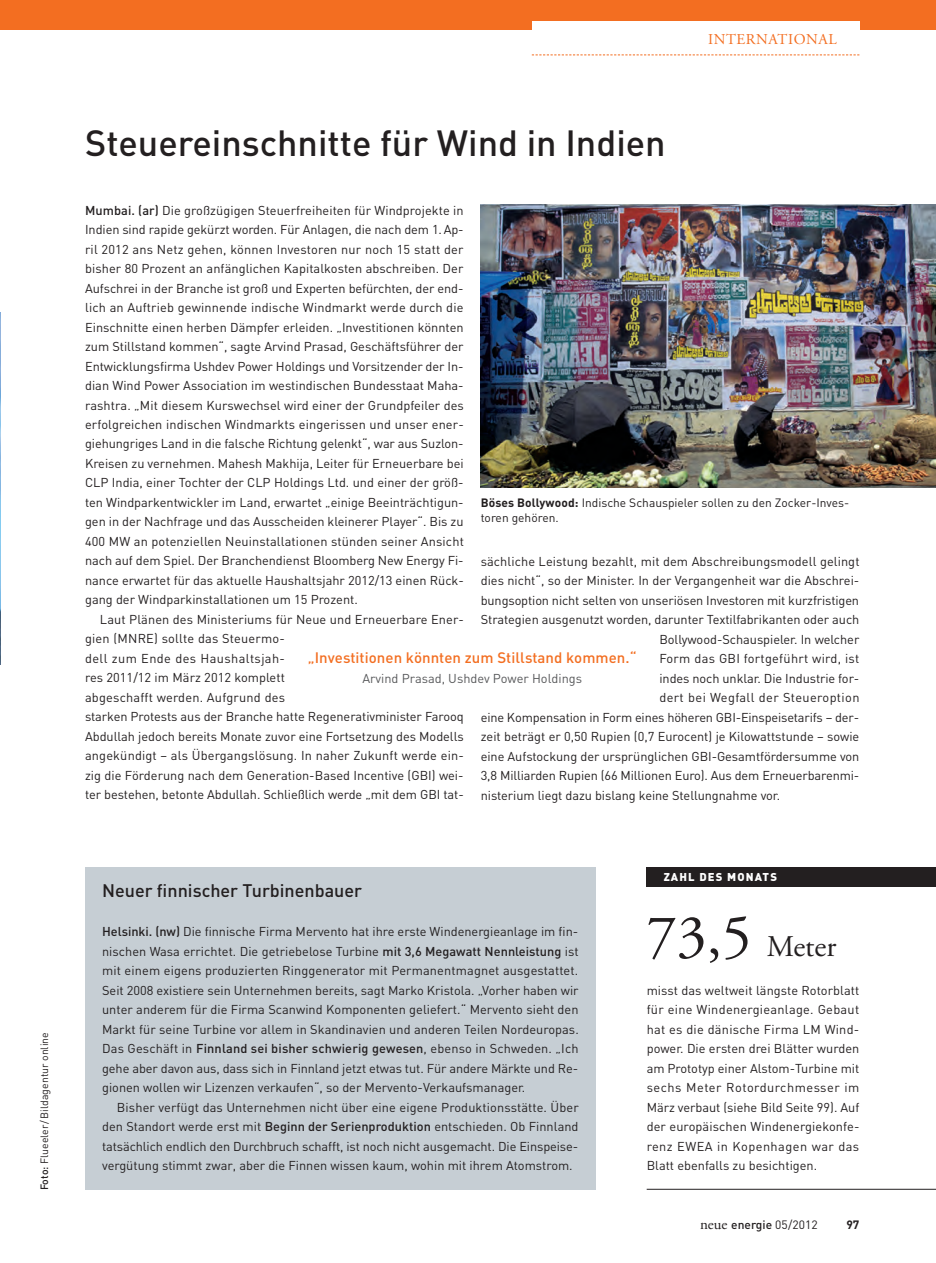
<style>
.page{position:relative;width:936px;height:1263px;background:#fff}
.page>*{position:absolute;margin:0;border:0;box-sizing:border-box;transform-origin:0 0}
.t1{font:500 36px "DIN";color:#231f20}
.t2{font:30px "Adobe Garamond";color:#231f20}
.t3{font:500 18px "DIN";color:#231f20}
.t4{font:500 15px "DIN";letter-spacing:.005em;color:#f36e21}
.t5{font:15px "Adobe Garamond";letter-spacing:.04em;color:#f36e21}
.t6{font:12.75px/19.5px "DIN";letter-spacing:-.005em;color:#231f20;text-align:justify}
.t7{font:12.75px "DIN";color:#57585a}
.t8{font:12.75px "DIN";letter-spacing:.02em;color:#231f20}
.t9{font:12.75px "DIN";letter-spacing:.03em;color:#231f20}
.t10{font:12px/15px "DIN";color:#231f20}
.t11{font:500 12px "DIN";color:#231f20}
.t12{font:700 12px "DIN";color:#231f20}
.t13{font:900 11.25px "DIN";letter-spacing:.1em;color:#fff}
.t14{font:10.5px "DIN";color:#231f20}
.s1{font-weight:500}
.s2{font-weight:700}
.s3{font-size:60px}
.s4{font-family:"Adobe Garamond";font-weight:400;font-size:15px}
.s5{font-weight:400}
</style>
<div class="page">
<div style="left:85px;top:867px;width:510px;height:322px;background:#c6ced4"></div>
<img style="left:480px;top:205px;width:455px;height:282px">
<div style="left:646px;top:867px;width:289px;height:20px;background:#231f20"></div>
<hr style="left:646px;top:1189px;width:289px;height:1px;background:#231f20">
<img style="left:0;top:312px;width:1px;height:353px">
<div style="left:0;top:0;width:935px;height:30px;background:#f36e21"></div>
<div style="left:531px;top:21px;width:328px;height:34px;background:#fff"></div>
<svg style="left:531px;top:55px;width:328px;height:1px"></svg>
<p class="t14" style="left:38px;top:1190px;width:160px;rotate:-90deg"><span class="s1">Foto:</span> Flueeler / Bildagentur online</p>
<h1 class="t1" style="left:85px;top:120px;width:582px">Steuereinschnitte für Wind in Indien</h1>
<p class="t5" style="left:708px;top:31px;width:130px">INTERNATIONAL</p>
<p class="t6" style="left:85px;top:200px;width:380px"><span class="s1">Mumbai. (ar)</span> Die großzügigen Steuerfreiheiten für Windprojekte in Indien sind rapide gekürzt worden. Für Anlagen, die nach dem 1. Ap&shy;ril 2012 ans Netz gehen, können Investoren nur noch 15 statt der bisher 80 Prozent an anfänglichen Kapitalkosten abschreiben. Der Aufschrei in der Branche ist groß und Experten befürchten, der end&shy;lich an Auftrieb gewinnende indische Windmarkt werde durch die Einschnitte einen herben Dämpfer erleiden. „Investitionen könnten zum Stillstand kommen“, sagte Arvind Prasad, Geschäftsführer der Entwicklungsfirma Ushdev Power Holdings und Vorsitzender der In&shy;dian Wind Power Association im westindischen Bundesstaat Maha&shy;rashtra. „Mit diesem Kurswechsel wird einer der Grundpfeiler des erfolgreichen indischen Windmarkts eingerissen und unser ener&shy;giehungriges Land in die falsche Richtung gelenkt“, war aus Suzlon-Kreisen zu vernehmen. Mahesh Makhija, Leiter für Erneuerbare bei CLP India, einer Tochter der CLP Holdings Ltd. und einer der größ&shy;ten Windparkentwickler im Land, erwartet „einige Beeinträchtigun&shy;gen in der Nachfrage und das Ausscheiden kleinerer Player“. Bis zu 400 MW an potenziellen Neuinstallationen stünden seiner Ansicht nach auf dem Spiel. Der Branchendienst Bloomberg New Energy Fi&shy;nance erwartet für das aktuelle Haushaltsjahr 2012/13 einen Rück&shy;gang der Windparkinstallationen um 15 Prozent.</p>
<p class="t6" style="left:85px;top:609px;width:380px;text-align:left;text-indent:15px">Laut Plänen des Ministeriums für Neue und Erneuerbare Ener&shy;gien (MNRE) sollte das Steuermo-<br>dell zum Ende des Haushaltsjah-<br>res 2011/12 im März 2012 komplett<br>abgeschafft werden. Aufgrund des<br>starken Protests aus der Branche hatte Regenerativminister Farooq Abdullah jedoch bereits Monate zuvor eine Fortsetzung des Modells angekündigt – als Übergangslösung. In naher Zukunft werde ein&shy;zig die Förderung nach dem Generation-Based Incentive (GBI) wei&shy;ter bestehen, betonte Abdullah. Schließlich werde „mit dem GBI tat-</p>
<p class="t10" style="left:480px;top:495px;width:370px"><span class="s2">Böses Bollywood:</span> Indische Schauspieler sollen zu den Zocker-Inves&shy;toren gehören.</p>
<p class="t6" style="left:480px;top:551px;width:380px">sächliche Leistung bezahlt, mit dem Abschreibungsmodell gelingt</p>
<p class="t6" style="left:480px;top:570px;width:380px">dies nicht“, so der Minister. In der Vergangenheit war die Abschrei-</p>
<p class="t6" style="left:480px;top:590px;width:380px">bungsoption nicht selten von unseriösen Investoren mit kurzfristigen</p>
<p class="t6" style="left:480px;top:609px;width:380px">Strategien ausgenutzt worden, darunter Textilfabrikanten oder auch</p>
<p class="t6" style="left:659px;top:629px;width:201px">Bollywood-Schauspieler. In welcher</p>
<p class="t8" style="left:659px;top:650px;width:201px">Form das GBI fortgeführt wird, ist</p>
<p class="t6" style="left:659px;top:668px;width:201px">indes noch unklar. Die Industrie for-</p>
<p class="t9" style="left:659px;top:689px;width:201px">dert bei Wegfall der Steueroption</p>
<p class="t6" style="left:480px;top:707px;width:380px">eine Kompensation in Form eines höheren GBI-Einspeisetarifs – der-</p>
<p class="t6" style="left:480px;top:726px;width:380px">zeit beträgt er 0,50 Rupien (0,7 Eurocent) je Kilowattstunde – sowie</p>
<p class="t6" style="left:480px;top:746px;width:380px">eine Aufstockung der ursprünglichen GBI-Gesamtfördersumme von</p>
<p class="t6" style="left:480px;top:765px;width:380px">3,8 Milliarden Rupien (66 Millionen Euro). Aus dem Erneuerbarenmi-</p>
<p class="t6" style="left:480px;top:785px;width:301px">nisterium liegt dazu bislang keine Stellungnahme vor.</p>
<p class="t4" style="left:308px;top:648px;width:330px">„Investitionen könnten zum Stillstand kommen.“</p>
<p class="t7" style="left:362px;top:670px;width:221px">Arvind Prasad, Ushdev Power Holdings</p>
<h3 class="t3" style="left:102px;top:879px;width:261px">Neuer finnischer Turbinenbauer</h3>
<p class="t6" style="left:102px;top:921px;width:478px"><span class="s1">Helsinki. (nw)</span> Die finnische Firma Mervento hat ihre erste Windenergieanlage im fin&shy;nischen Wasa errichtet. Die getriebelose Turbine <span class="s1">mit 3,6 Megawatt Nennleistung</span> ist mit einem eigens produzierten Ringgenerator mit Permanentmagnet ausgestattet.<br>Seit 2008 existiere sein Unternehmen bereits, sagt Marko Kristola. „Vorher haben wir unter anderem für die Firma Scanwind Komponenten geliefert.“ Mervento sieht den Markt für seine Turbine vor allem in Skandinavien und anderen Teilen Nordeuropas.<br>Das Geschäft in <span class="s1">Finnland sei bisher schwierig gewesen</span>, ebenso in Schweden. „Ich gehe aber davon aus, dass sich in Finnland jetzt etwas tut. Für andere Märkte und Re&shy;gionen wollen wir Lizenzen verkaufen“, so der Mervento-Verkaufsmanager.</p>
<p class="t6" style="left:102px;top:1097px;width:478px;text-indent:15px">Bisher verfügt das Unternehmen nicht über eine eigene Produktionsstätte. Über den Standort werde erst mit <span class="s1">Beginn der Serienproduktion</span> entschieden. Ob Finnland tatsächlich endlich den Durchbruch schafft, ist noch nicht ausgemacht. Die Einspeise&shy;vergütung stimmt zwar, aber die Finnen wissen kaum, wohin mit ihrem Atomstrom.</p>
<p class="t13" style="left:663px;top:870px;width:115px">ZAHL DES MONATS</p>
<h2 class="t2" style="left:646px;top:930px;width:191px"><span class="s3">73,5</span> METER</h2>
<p class="t6" style="left:646px;top:980px;width:214px">misst das weltweit längste Rotorblatt für eine Windenergieanlage. Gebaut hat es die dänische Firma LM Wind&shy;power. Die ersten drei Blätter wurden am Prototyp einer Alstom-Turbine mit sechs Meter Rotordurchmesser im März verbaut (siehe Bild Seite 99). Auf der europäischen Windenergiekonfe&shy;renz EWEA in Kopenhagen war das Blatt ebenfalls zu besichtigen.</p>
<p class="t11" style="left:700px;top:1216px;width:119px"><span class="s4">NEUE</span> energie <span class="s5">05/2012</span></p>
<p class="t12" style="left:846px;top:1216px;width:15px">97</p>
</div>
